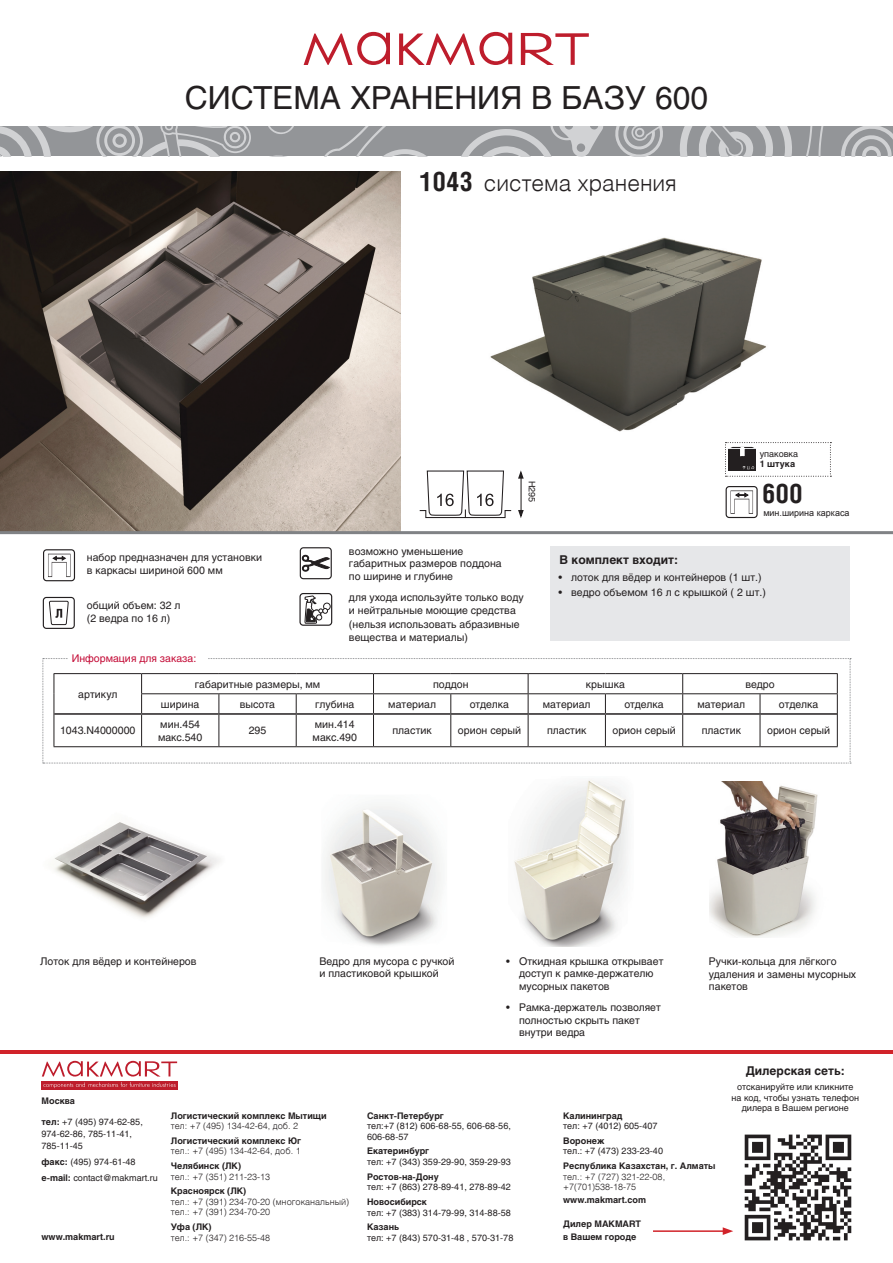
<style>
.page{position:relative;width:893px;height:1263px;background:#fff}
.page>*{position:absolute;margin:0;border:0;box-sizing:border-box;transform-origin:0 0}
.t1{font:31.5px "Helios";color:#231f20}
.t2{font:700 27px "Helios Cond";color:#231f20}
.t3{font:300 22.5px "Helios";color:#231f20}
.t4{font:700 12px "Helios";color:#231f20}
.t5{font:10.5px/12.6px "Helios";color:#231f20}
.t6{font:10.5px "Helios";color:#c40c37}
.t7{font:9px/12px "Helios";color:#231f20}
.t8{font:700 9px/13.5px "Helios";color:#231f20}
.t9{font:300 9px/10.5px "Helios";color:#231f20}
.t10{font:9px "Arial";color:#231f20}
.s1{font-family:"Helios Cond";font-weight:700;font-size:27px}
.s2{font-weight:700}
</style>
<div class="page">
<div style="left:0;top:127px;width:893px;height:29px;background:#939598"></div>
<svg style="left:841px;top:127px;width:52px;height:29px"></svg>
<svg style="left:615px;top:127px;width:208px;height:29px"></svg>
<svg style="left:0;top:127px;width:603px;height:29px"></svg>
<svg style="left:399px;top:32px;width:113px;height:33px"></svg>
<svg style="left:304px;top:32px;width:86px;height:33px"></svg>
<svg style="left:521px;top:33px;width:68px;height:32px"></svg>
<img style="left:744px;top:1134px;width:108px;height:107px">
<div style="left:42px;top:1081px;width:136px;height:9px;background:#be1d2c"></div>
<svg style="left:43px;top:1082px;width:133px;height:6px"></svg>
<svg style="left:42px;top:1061px;width:135px;height:15px"></svg>
<hr style="left:0;top:1050px;width:893px;height:4px;background:#d1232a">
<hr style="left:653px;top:1230px;width:72px;height:2px;background:#d1232a">
<svg style="left:723px;top:1227px;width:10px;height:8px"></svg>
<div style="left:550px;top:547px;width:300px;height:94px;background:#e6e7e9"></div>
<svg style="left:725px;top:442px;width:106px;height:35px"></svg>
<img style="left:514px;top:779px;width:114px;height:167px">
<img style="left:709px;top:781px;width:109px;height:156px">
<img style="left:54px;top:822px;width:166px;height:96px">
<img style="left:325px;top:806px;width:116px;height:140px">
<img style="left:490px;top:237px;width:276px;height:195px">
<img style="left:0;top:172px;width:401px;height:359px">
<svg style="left:43px;top:658px;width:808px;height:106px"></svg>
<div style="left:69px;top:654px;width:139px;height:12px;background:#fff"></div>
<svg style="left:420px;top:470px;width:104px;height:48px"></svg>
<div style="left:299px;top:593px;width:33px;height:33px;border:1px solid #231f20;border-radius:3px"></div>
<div style="left:324px;top:603px;width:6px;height:7px;background:#332f30;border-radius:50%"></div>
<div style="left:323px;top:603px;width:7px;height:7px;border:1px solid #231f20;border-radius:50%"></div>
<svg style="left:305px;top:594px;width:23px;height:30px"></svg>
<svg style="left:302px;top:555px;width:28px;height:17px"></svg>
<div style="left:300px;top:547px;width:32px;height:32px;border:1px solid #231f20;border-radius:3px"></div>
<div style="left:726px;top:486px;width:32px;height:32px;border:1px solid #231f20;border-radius:3px"></div>
<svg style="left:731px;top:490px;width:22px;height:24px"></svg>
<div style="left:43px;top:549px;width:32px;height:32px;border:1px solid #231f20;border-radius:3px"></div>
<svg style="left:48px;top:554px;width:22px;height:23px"></svg>
<div style="left:43px;top:597px;width:32px;height:32px;border:1px solid #231f20;border-radius:3px"></div>
<svg style="left:49px;top:596px;width:20px;height:29px"></svg>
<hr style="left:0;top:531px;width:893px;height:3px;background:#808285">
<h1 class="t1" style="left:185px;top:79px;width:525px">СИСТЕМА ХРАНЕНИЯ В БАЗУ 600</h1>
<h3 class="t3" style="left:420px;top:170px;width:259px"><span class="s1">1043</span> система хранения</h3>
<p class="t5" style="left:87px;top:551px;width:177px">набор предназначен для установки в каркасы шириной 600 мм</p>
<p class="t5" style="left:87px;top:599px;width:95px">общий объем: 32 л (2 ведра по 16 л)</p>
<p class="t6" style="left:72px;top:652px;width:126px">Информация для заказа:</p>
<p class="t5" style="left:349px;top:545px;width:154px">возможно уменьшение габаритных размеров поддона по ширине и глубине</p>
<p class="t7" style="left:538px;top:481px;width:23px;rotate:90deg">H295</p>
<p class="t5" style="left:349px;top:590px;width:176px;line-height:13.5px">для ухода используйте только воду и нейтральные моющие средства (нельзя использовать абразивные вещества и материалы)</p>
<p class="t7" style="left:760px;top:447px;width:40px">упаковка</p>
<p class="t8" style="left:760px;top:457px;width:37px">1 штука</p>
<h2 class="t2" style="left:762px;top:478px;width:42px">600</h2>
<p class="t4" style="left:560px;top:552px;width:120px">В комплект входит:</p>
<p class="t10" style="left:763px;top:507px;width:88px">мин.ширина каркаса</p>
<p class="t5" style="left:558px;top:571px;width:205px">• лоток для вёдер и контейнеров (1 шт.)</p>
<p class="t5" style="left:558px;top:586px;width:209px">• ведро объемом 16 л с крышкой ( 2 шт.)</p>
<p class="t5" style="left:78px;top:688px;width:41px">артикул</p>
<p class="t5" style="left:195px;top:678px;width:127px">габаритные размеры, мм</p>
<p class="t5" style="left:433px;top:678px;width:37px">поддон</p>
<p class="t5" style="left:586px;top:678px;width:40px">крышка</p>
<p class="t5" style="left:745px;top:678px;width:31px">ведро</p>
<p class="t5" style="left:161px;top:698px;width:40px">ширина</p>
<p class="t5" style="left:240px;top:698px;width:37px">высота</p>
<p class="t5" style="left:315px;top:698px;width:41px">глубина</p>
<p class="t5" style="left:388px;top:698px;width:49px">материал</p>
<p class="t5" style="left:470px;top:698px;width:41px">отделка</p>
<p class="t5" style="left:543px;top:698px;width:49px">материал</p>
<p class="t5" style="left:624px;top:698px;width:41px">отделка</p>
<p class="t5" style="left:697px;top:698px;width:49px">материал</p>
<p class="t5" style="left:779px;top:698px;width:41px">отделка</p>
<p class="t5" style="left:60px;top:724px;width:77px">1043.N4000000</p>
<p class="t5" style="left:158px;top:718px;width:46px">мин.454 макс.540</p>
<p class="t5" style="left:249px;top:724px;width:19px">295</p>
<p class="t5" style="left:313px;top:718px;width:46px">мин.414 макс.490</p>
<p class="t5" style="left:392px;top:724px;width:41px">пластик</p>
<p class="t5" style="left:458px;top:724px;width:65px">орион серый</p>
<p class="t5" style="left:547px;top:724px;width:41px">пластик</p>
<p class="t5" style="left:612px;top:724px;width:65px">орион серый</p>
<p class="t5" style="left:702px;top:724px;width:41px">пластик</p>
<p class="t5" style="left:767px;top:724px;width:65px">орион серый</p>
<p class="t5" style="left:40px;top:955px;width:158px">Лоток для вёдер и контейнеров</p>
<p class="t5" style="left:319px;top:954px;width:137px">Ведро для мусора с ручкой и пластиковой крышкой</p>
<p class="t5" style="left:519px;top:954px;width:146px;text-indent:-13px">• Откидная крышка открывает доступ к рамке-держателю мусорных пакетов</p>
<p class="t5" style="left:519px;top:1001px;width:143px;text-indent:-13px">• Рамка-держатель позволяет полностью скрыть пакет внутри ведра</p>
<p class="t5" style="left:709px;top:955px;width:149px">Ручки-кольца для лёгкого удаления и замены мусорных пакетов</p>
<p class="t8" style="left:42px;top:1094px;width:35px">Москва</p>
<p class="t7" style="left:42px;top:1115px;width:103px"><span class="s2">тел:</span> +7 (495) 974-62-85,<br>974-62-86, 785-11-41,<br>785-11-45</p>
<p class="t7" style="left:42px;top:1153px;width:118px;line-height:16.2px"><span class="s2">факс:</span> (495) 974-61-48 <span class="s2">e-mail:</span> contact@makmart.ru</p>
<p class="t8" style="left:42px;top:1230px;width:75px">www.makmart.ru</p>
<p class="t8" style="left:171px;top:1109px;width:157px">Логистический комплекс Мытищи</p>
<p class="t9" style="left:171px;top:1120px;width:129px">тел: +7 (495) 134-42-64, доб. 2</p>
<p class="t8" style="left:171px;top:1134px;width:132px">Логистический комплекс Юг</p>
<p class="t9" style="left:171px;top:1146px;width:131px">тел.: +7 (495) 134-42-64, доб. 1</p>
<p class="t8" style="left:171px;top:1159px;width:72px">Челябинск (ЛК)</p>
<p class="t9" style="left:171px;top:1171px;width:101px">тел.: +7 (351) 211-23-13</p>
<p class="t8" style="left:171px;top:1184px;width:77px">Красноярск (ЛК)</p>
<p class="t9" style="left:171px;top:1196px;width:180px">тел.: +7 (391) 234-70-20 (многоканальный) тел.: +7 (391) 234-70-20</p>
<p class="t8" style="left:171px;top:1220px;width:42px">Уфа (ЛК)</p>
<p class="t9" style="left:171px;top:1232px;width:101px">тел.: +7 (347) 216-55-48</p>
<p class="t8" style="left:367px;top:1109px;width:78px">Санкт-Петербург</p>
<p class="t7" style="left:367px;top:1121px;width:145px;line-height:10.5px">тел:+7 (812) 606-68-55, 606-68-56,<br>606-68-57</p>
<p class="t8" style="left:367px;top:1144px;width:64px">Екатеринбург</p>
<p class="t7" style="left:367px;top:1156px;width:145px">тел: +7 (343) 359-29-90, 359-29-93</p>
<p class="t8" style="left:367px;top:1170px;width:73px">Ростов-на-Дону</p>
<p class="t7" style="left:367px;top:1181px;width:145px">тел: +7 (863) 278-89-41, 278-89-42</p>
<p class="t8" style="left:367px;top:1195px;width:61px">Новосибирск</p>
<p class="t7" style="left:367px;top:1206px;width:145px">тел: +7 (383) 314-79-99, 314-88-58</p>
<p class="t8" style="left:367px;top:1220px;width:34px">Казань</p>
<p class="t7" style="left:367px;top:1231px;width:148px">тел: +7 (843) 570-31-48 , 570-31-78</p>
<p class="t8" style="left:563px;top:1109px;width:61px">Калининград</p>
<p class="t7" style="left:563px;top:1120px;width:96px">тел: +7 (4012) 605-407</p>
<p class="t8" style="left:563px;top:1134px;width:43px">Воронеж</p>
<p class="t7" style="left:563px;top:1145px;width:101px">тел.: +7 (473) 233-23-40</p>
<p class="t8" style="left:563px;top:1159px;width:154px">Республика Казахстан, г. Алматы</p>
<p class="t9" style="left:563px;top:1171px;width:103px">тел.: +7 (727) 321-22-08, +7(701)538-18-75</p>
<p class="t8" style="left:563px;top:1193px;width:84px">www.makmart.com</p>
<p class="t8" style="left:563px;top:1217px;width:79px">Дилер MAKMART в Вашем городе</p>
<p class="t4" style="left:746px;top:1063px;width:101px">Дилерская сеть:</p>
<p class="t7" style="left:732px;top:1081px;width:129px;line-height:10.8px;text-align:center">отсканируйте или кликните на код, чтобы узнать телефон дилера в Вашем регионе</p>
</div>
